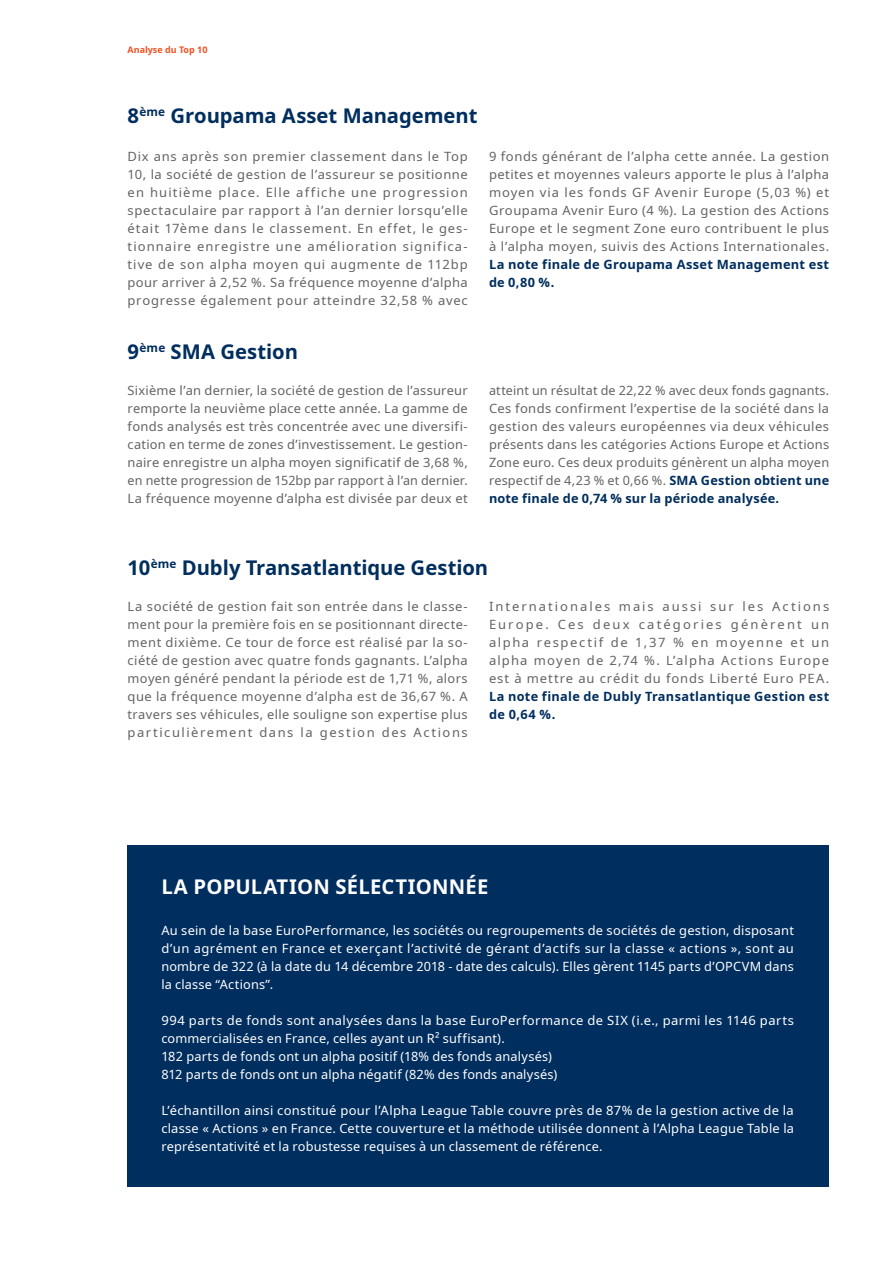
<style>
.page{position:relative;width:893px;height:1263px;background:#fff}
.page>*{position:absolute;margin:0;border:0;box-sizing:border-box;transform-origin:0 0}
.Headline_Tabellen{font:700 20.25px "Noto Sans";letter-spacing:-.005em;color:#002e5e}
.Headline_Tabellen-2{font:700 20.25px "Noto Sans";letter-spacing:.01em;color:#fff}
.SIX_copy{font:12.75px/18px "Noto Sans";letter-spacing:.045em;color:#636366;text-align:justify}
.SIX_copy-2{font:12.75px/18px "Noto Sans";letter-spacing:.015em;color:#fff;text-align:justify}
._000_Spitztitel{font:700 9px "Noto Sans";color:#f15122}
.s1{font-weight:700;color:#002e5e}
</style>
<div class="page">
<div style="left:128px;top:845px;width:701px;height:341px;background:#002e5e"></div>
<p class="_000_Spitztitel" style="left:128px;top:43px;width:81px">Analyse du Top 10</p>
<p class="Headline_Tabellen" style="left:128px;top:102px;width:351px">8<sup>ème</sup> Groupama Asset Management</p>
<p class="SIX_copy" style="left:128px;top:148px;width:342px">Dix ans après son premier classement dans le Top 10, la société de gestion de l’assureur se positionne en huitième place. Elle affiche une progression spectaculaire par rapport à l’an dernier lorsqu’elle était 17ème dans le classement. En effet, le ges&shy;tionnaire enregistre une amélioration significa&shy;tive de son alpha moyen qui augmente de 112bp pour arriver à 2,52 %. Sa fréquence moyenne d’alpha progresse également pour atteindre 32,58 % avec</p>
<p class="SIX_copy" style="left:489px;top:148px;width:342px">9 fonds générant de l’alpha cette année. La gestion petites et moyennes valeurs apporte le plus à l’alpha moyen via les fonds GF Avenir Europe (5,03 %) et Groupama Avenir Euro (4 %). La gestion des Actions Europe et le segment Zone euro contribuent le plus à l’alpha moyen, suivis des Actions Internationales.<br><span class="s1">La note finale de Groupama Asset Management est de 0,80 %.</span></p>
<p class="Headline_Tabellen" style="left:128px;top:337px;width:172px">9<sup>ème</sup> SMA Gestion</p>
<p class="SIX_copy" style="left:128px;top:382px;width:342px">Sixième l’an dernier, la société de gestion de l’assureur remporte la neuvième place cette année. La gamme de fonds analysés est très concentrée avec une diversifi&shy;cation en terme de zones d’investissement. Le gestion&shy;naire enregistre un alpha moyen significatif de 3,68 %, en nette progression de 152bp par rapport à l’an dernier.<br>La fréquence moyenne d’alpha est divisée par deux et</p>
<p class="SIX_copy" style="left:489px;top:382px;width:342px">atteint un résultat de 22,22 % avec deux fonds gagnants.<br>Ces fonds confirment l’expertise de la société dans la gestion des valeurs européennes via deux véhicules présents dans les catégories Actions Europe et Actions Zone euro. Ces deux produits génèrent un alpha moyen respectif de 4,23 % et 0,66 %. <span class="s1">SMA Gestion obtient une note finale de 0,74 % sur la période analysée.</span></p>
<p class="Headline_Tabellen" style="left:128px;top:553px;width:362px">10<sup>ème</sup> Dubly Transatlantique Gestion</p>
<p class="SIX_copy" style="left:128px;top:598px;width:342px">La société de gestion fait son entrée dans le classe&shy;ment pour la première fois en se positionnant directe&shy;ment dixième. Ce tour de force est réalisé par la so&shy;ciété de gestion avec quatre fonds gagnants. L’alpha moyen généré pendant la période est de 1,71 %, alors que la fréquence moyenne d’alpha est de 36,67 %. A travers ses véhicules, elle souligne son expertise plus particulièrement dans la gestion des Actions</p>
<p class="SIX_copy" style="left:489px;top:598px;width:342px">Internationales mais aussi sur les Actions Europe. Ces deux catégories génèrent un alpha respectif de 1,37 % en moyenne et un alpha moyen de 2,74 %. L’alpha Actions Europe est à mettre au crédit du fonds Liberté Euro PEA.<br><span class="s1">La note finale de Dubly Transatlantique Gestion est de 0,64 %.</span></p>
<p class="Headline_Tabellen-2" style="left:161px;top:872px;width:328px">LA POPULATION SÉLECTIONNÉE</p>
<p class="SIX_copy-2" style="left:161px;top:922px;width:634px">Au sein de la base EuroPerformance, les sociétés ou regroupements de sociétés de gestion, disposant d’un agrément en France et exerçant l’activité de gérant d’actifs sur la classe « actions », sont au nombre de 322 (à la date du 14 décembre 2018 - date des calculs). Elles gèrent 1145 parts d’OPCVM dans la classe “Actions”.</p>
<p class="SIX_copy-2" style="left:161px;top:1012px;width:634px">994 parts de fonds sont analysées dans la base EuroPerformance de SIX (i.e., parmi les 1146 parts commercialisées en France, celles ayant un R² suffisant).</p>
<p class="SIX_copy-2" style="left:161px;top:1048px;width:392px">182 parts de fonds ont un alpha positif (18% des fonds analysés)</p>
<p class="SIX_copy-2" style="left:161px;top:1066px;width:397px">812 parts de fonds ont un alpha négatif (82% des fonds analysés)</p>
<p class="SIX_copy-2" style="left:161px;top:1102px;width:634px">L’échantillon ainsi constitué pour l’Alpha League Table couvre près de 87% de la gestion active de la classe « Actions » en France. Cette couverture et la méthode utilisée donnent à l’Alpha League Table la représentativité et la robustesse requises à un classement de référence.</p>
</div>
